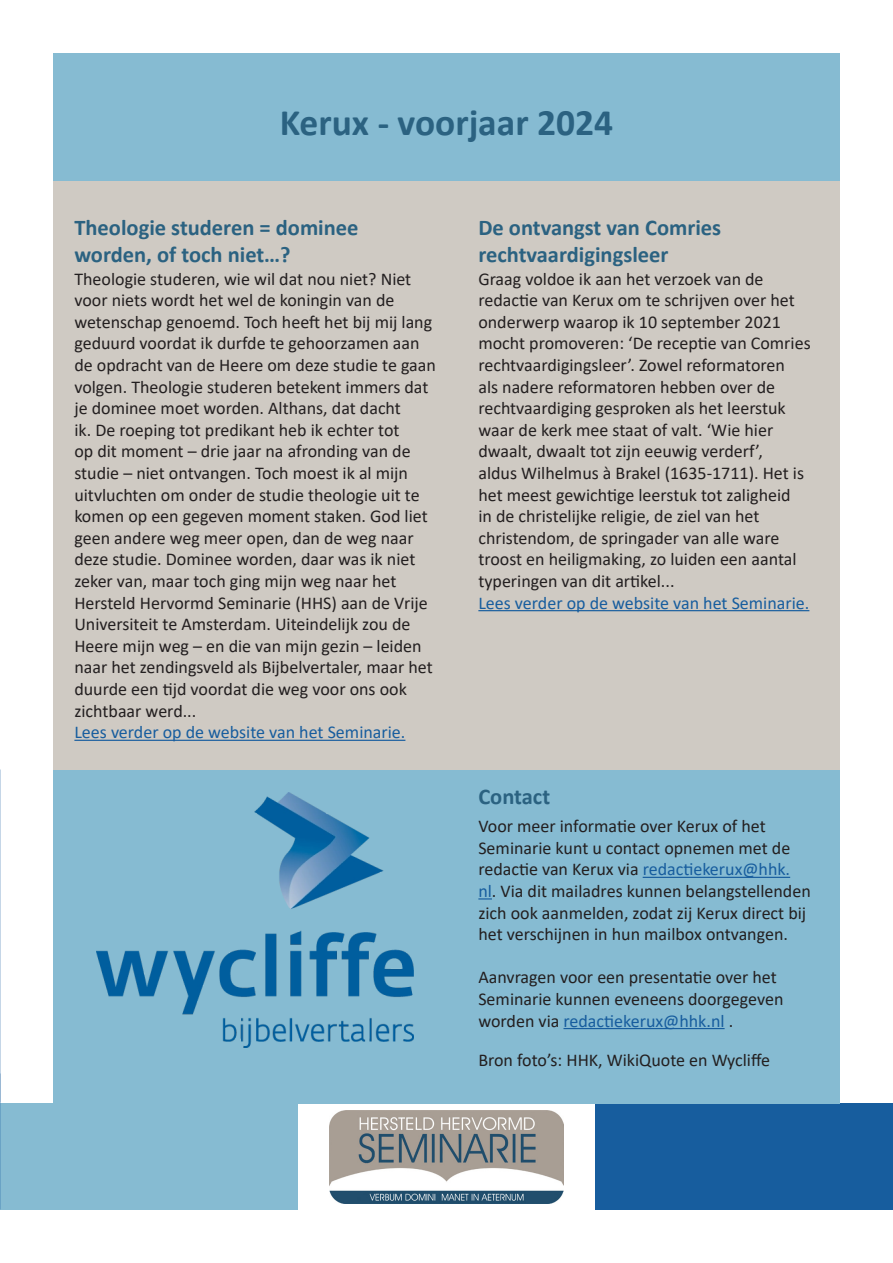
<style>
.page{position:relative;width:893px;height:1263px;background:#fff}
.page>*{position:absolute;margin:0;border:0;box-sizing:border-box;transform-origin:0 0}
.t1{font:700 37.5px "Calibri";color:#2b6281}
.Koppen{font:700 22.5px/27px "Calibri";color:#2b6281}
.Basistekst_zwart{font:18px/21.6px "Calibri";color:#231f20}
.Basistekst_zwart-2{font:18px "Calibri";color:#175d9e}
.s1{color:#175d9e}
</style>
<div class="page">
<div style="left:53px;top:53px;width:787px;height:128px;background:#86bbd2"></div>
<div style="left:0;top:1103px;width:298px;height:107px;background:#86bbd2"></div>
<div style="left:595px;top:1103px;width:298px;height:107px;background:#175d9e"></div>
<img style="left:330px;top:1110px;width:233px;height:93px">
<div style="left:53px;top:770px;width:787px;height:333px;background:#86bbd2"></div>
<div style="left:53px;top:181px;width:787px;height:589px;background:#cfcac3"></div>
<img style="left:97px;top:793px;width:317px;height:255px">
<hr style="left:74px;top:740px;width:331px;height:1px;background:#175d9e">
<hr style="left:643px;top:877px;width:147px;height:1px;background:#175d9e">
<svg style="left:478px;top:898px;width:14px;height:1px"></svg>
<hr style="left:563px;top:1028px;width:162px;height:1px;background:#175d9e">
<hr style="left:478px;top:610px;width:331px;height:1px;background:#175d9e">
<p class="t1" style="left:280px;top:96px;width:335px">Kerux - voorjaar 2024</p>
<p class="Koppen" style="left:74px;top:214px;width:286px">Theologie studeren = dominee worden, of toch niet…?</p>
<p class="Basistekst_zwart" style="left:74px;top:267px;width:363px">Theologie studeren, wie wil dat nou niet? Niet voor niets wordt het wel de koningin van de wetenschap genoemd. Toch heeft het bij mij lang geduurd voordat ik durfde te gehoorzamen aan de opdracht van de Heere om deze studie te gaan volgen. Theologie studeren betekent immers dat je dominee moet worden. Althans, dat dacht<br>ik. De roeping tot predikant heb ik echter tot<br>op dit moment – drie jaar na afronding van de studie – niet ontvangen. Toch moest ik al mijn uitvluchten om onder de studie theologie uit te komen op een gegeven moment staken. God liet geen andere weg meer open, dan de weg naar deze studie. Dominee worden, daar was ik niet zeker van, maar toch ging mijn weg naar het Hersteld Hervormd Seminarie (HHS) aan de Vrije Universiteit te Amsterdam. Uiteindelijk zou de Heere mijn weg – en die van mijn gezin – leiden naar het zendingsveld als Bijbelvertaler, maar het duurde een tijd voordat die weg voor ons ook zichtbaar werd...</p>
<p class="Basistekst_zwart-2" style="left:74px;top:720px;width:332px">Lees verder op de website van het Seminarie.</p>
<p class="Koppen" style="left:478px;top:214px;width:244px">De ontvangst van Comries rechtvaardigingsleer</p>
<p class="Basistekst_zwart" style="left:478px;top:267px;width:334px">Graag voldoe ik aan het verzoek van de redactie van Kerux om te schrijven over het onderwerp waarop ik 10 september 2021 mocht promoveren: ‘De receptie van Comries rechtvaardigingsleer’. Zowel reformatoren<br>als nadere reformatoren hebben over de rechtvaardiging gesproken als het leerstuk waar de kerk mee staat of valt. ‘Wie hier dwaalt, dwaalt tot zijn eeuwig verderf’,<br>aldus Wilhelmus à Brakel (1635-1711). Het is het meest gewichtige leerstuk tot zaligheid<br>in de christelijke religie, de ziel van het christendom, de springader van alle ware troost en heiligmaking, zo luiden een aantal typeringen van dit artikel...</p>
<p class="Basistekst_zwart-2" style="left:478px;top:590px;width:332px">Lees verder op de website van het Seminarie.</p>
<p class="Koppen" style="left:478px;top:782px;width:73px">Contact</p>
<p class="Basistekst_zwart" style="left:478px;top:815px;width:334px">Voor meer informatie over Kerux of het Seminarie kunt u contact opnemen met de redactie van Kerux via <span class="s1">redactiekerux@hhk. nl</span>. Via dit mailadres kunnen belangstellenden zich ook aanmelden, zodat zij Kerux direct bij het verschijnen in hun mailbox ontvangen.</p>
<p class="Basistekst_zwart" style="left:478px;top:966px;width:307px">Aanvragen voor een presentatie over het<br>Seminarie kunnen eveneens doorgegeven worden via <span class="s1">redactiekerux@hhk.nl</span> .</p>
<p class="Basistekst_zwart" style="left:478px;top:1049px;width:293px">Bron foto’s: HHK, WikiQuote en Wycliffe</p>
</div>
